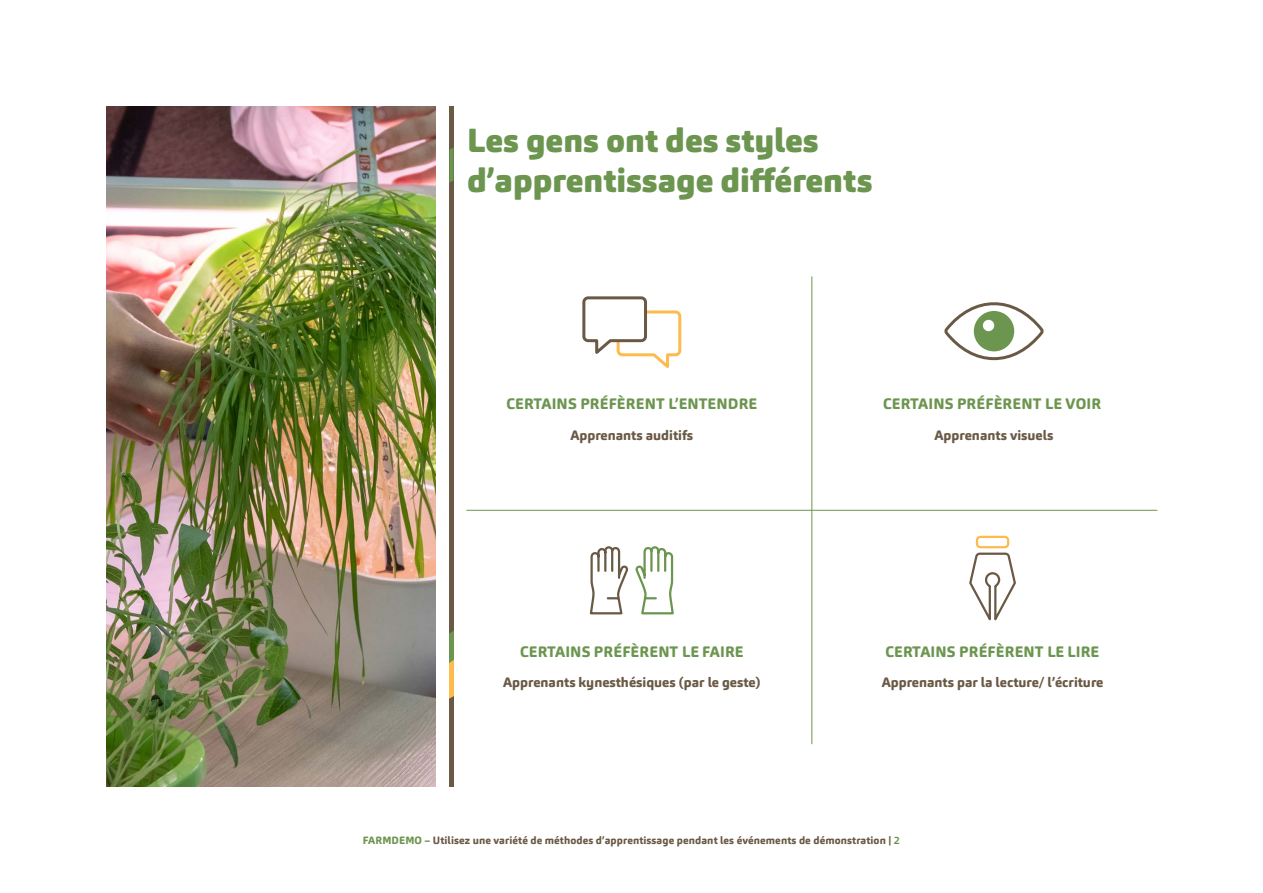
<style>
.page{position:relative;width:1263px;height:893px;background:#fff}
.page>*{position:absolute;margin:0;border:0;box-sizing:border-box;transform-origin:0 0}
.t1{font:900 33px/39.6px "Carnas";color:#6c954f}
.t2{font:800 15px "Carnas";letter-spacing:.01em;color:#6c954f}
.t3{font:800 13.5px "Carnas";color:#6a5945}
.t4{font:800 10.5px "Carnas";letter-spacing:.01em;color:#6a5945}
.s1{color:#6c954f}
.s2{font-weight:700;color:#6c954f}
</style>
<div class="page">
<img style="left:106px;top:106px;width:329px;height:681px">
<div style="left:449px;top:106px;width:5px;height:681px;background:#6a5945"></div>
<svg style="left:449px;top:147px;width:5px;height:36px"></svg>
<svg style="left:449px;top:630px;width:5px;height:69px"></svg>
<hr style="left:811px;top:276px;width:1px;height:468px;background:#6c954f">
<hr style="left:466px;top:510px;width:691px;height:1px;background:#6c954f">
<svg style="left:582px;top:296px;width:100px;height:72px"></svg>
<svg style="left:944px;top:302px;width:100px;height:59px"></svg>
<div style="left:974px;top:311px;width:40px;height:40px;background:#6c954f;border-radius:50%"></div>
<div style="left:983px;top:320px;width:11px;height:11px;background:#fff;border-radius:50%"></div>
<svg style="left:589px;top:546px;width:85px;height:69px"></svg>
<svg style="left:969px;top:552px;width:47px;height:69px"></svg>
<div style="left:976px;top:536px;width:33px;height:12px;border:2px solid #fdba4d;border-radius:3px"></div>
<h1 class="t1" style="left:467px;top:121px;width:407px">Les gens ont des styles d’apprentissage différents</h1>
<p class="t2" style="left:506px;top:394px;width:252px">CERTAINS PRÉFÈRENT L’ENTENDRE</p>
<p class="t2" style="left:883px;top:394px;width:220px">CERTAINS PRÉFÈRENT LE VOIR</p>
<p class="t3" style="left:570px;top:426px;width:124px">Apprenants auditifs</p>
<p class="t3" style="left:934px;top:426px;width:120px">Apprenants visuels</p>
<p class="t2" style="left:520px;top:642px;width:225px">CERTAINS PRÉFÈRENT LE FAIRE</p>
<p class="t3" style="left:503px;top:674px;width:259px">Apprenants kynesthésiques (par le geste)</p>
<p class="t2" style="left:885px;top:642px;width:215px">CERTAINS PRÉFÈRENT LE LIRE</p>
<p class="t3" style="left:882px;top:674px;width:223px">Apprenants par la lecture/ l’écriture</p>
<p class="t4" style="left:363px;top:833px;width:539px"><span class="s1">FARMDEMO –</span> Utilisez une variété de méthodes d’apprentissage pendant les événements de démonstration | <span class="s2">2</span></p>
</div>
